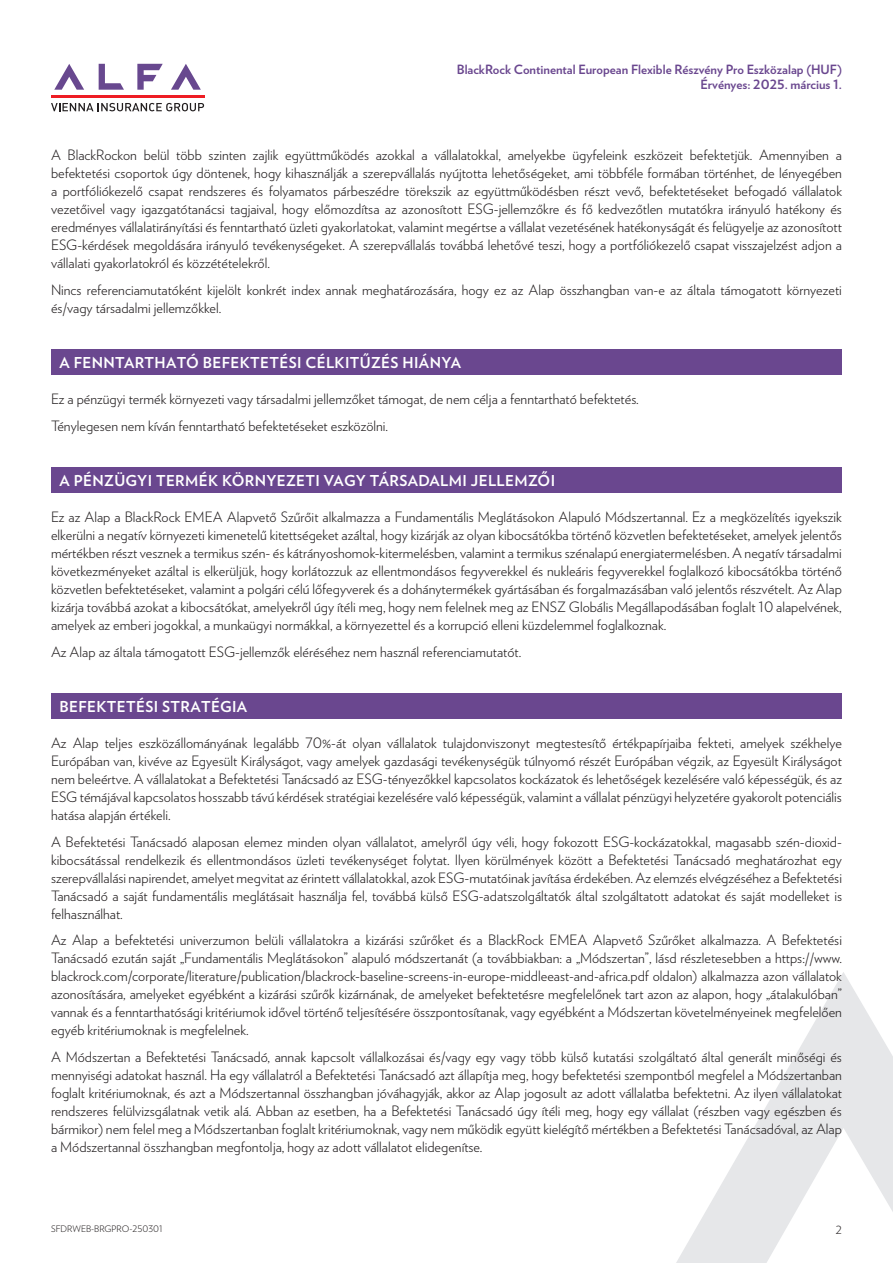
<style>
.page{position:relative;width:893px;height:1263px;background:#fff}
.page>*{position:absolute;margin:0;border:0;box-sizing:border-box;transform-origin:0 0}
.t1{font:700 15px "Verlag";letter-spacing:.025em;color:#fff}
.t2{font:300 14.25px/18px "Verlag";color:#231f20;text-align:justify}
.t3{font:700 12.75px/15px "Verlag";color:#6a478f;text-align:right}
.t4{font:300 11.25px "Verlag";color:#231f20}
.t5{font:300 9px "Verlag";color:#231f20}
</style>
<div class="page">
<svg style="left:171px;top:64px;width:30px;height:26px"></svg>
<svg style="left:137px;top:64px;width:26px;height:26px"></svg>
<svg style="left:99px;top:64px;width:25px;height:26px"></svg>
<svg style="left:54px;top:64px;width:30px;height:26px"></svg>
<hr style="left:51px;top:95px;width:153px;height:3px;background:#ee1d23">
<svg style="left:51px;top:103px;width:153px;height:8px"></svg>
<svg style="left:676px;top:972px;width:217px;height:291px"></svg>
<div style="left:51px;top:349px;width:791px;height:25px;background:#6a478f"></div>
<div style="left:51px;top:467px;width:791px;height:25px;background:#6a478f"></div>
<div style="left:51px;top:693px;width:791px;height:25px;background:#6a478f"></div>
<p class="t3" style="left:457px;top:61px;width:387px">BlackRock Continental European Flexible Részvény Pro Eszközalap (HUF)<br>Érvényes: 2025. március 1.</p>
<p class="t2" style="left:51px;top:145px;width:792px">A BlackRockon belül több szinten zajlik együttműködés azokkal a vállalatokkal, amelyekbe ügyfeleink eszközeit befektetjük. Amennyiben a befektetési csoportok úgy döntenek, hogy kihasználják a szerepvállalás nyújtotta lehetőségeket, ami többféle formában történhet, de lényegében a portfóliókezelő csapat rendszeres és folyamatos párbeszédre törekszik az együttműködésben részt vevő, befektetéseket befogadó vállalatok vezetőivel vagy igazgatótanácsi tagjaival, hogy előmozdítsa az azonosított ESG-jellemzőkre és fő kedvezőtlen mutatókra irányuló hatékony és eredményes vállalatirányítási és fenntartható üzleti gyakorlatokat, valamint megértse a vállalat vezetésének hatékonyságát és felügyelje az azonosított ESG-kérdések megoldására irányuló tevékenységeket. A szerepvállalás továbbá lehetővé teszi, hogy a portfóliókezelő csapat visszajelzést adjon a vállalati gyakorlatokról és közzétételekről.</p>
<p class="t2" style="left:51px;top:280px;width:792px">Nincs referenciamutatóként kijelölt konkrét index annak meghatározására, hogy ez az Alap összhangban van-e az általa támogatott környezeti és/vagy társadalmi jellemzőkkel.</p>
<p class="t1" style="left:60px;top:350px;width:403px">A FENNTARTHATÓ BEFEKTETÉSI CÉLKITŰZÉS HIÁNYA</p>
<p class="t2" style="left:51px;top:385px;width:589px;line-height:26.5px">Ez a pénzügyi termék környezeti vagy társadalmi jellemzőket támogat, de nem célja a fenntartható befektetés.<br>Ténylegesen nem kíván fenntartható befektetéseket eszközölni.</p>
<p class="t1" style="left:60px;top:468px;width:497px">A PÉNZÜGYI TERMÉK KÖRNYEZETI VAGY TÁRSADALMI JELLEMZŐI</p>
<p class="t2" style="left:51px;top:507px;width:792px">Ez az Alap a BlackRock EMEA Alapvető Szűrőit alkalmazza a Fundamentális Meglátásokon Alapuló Módszertannal. Ez a megközelítés igyekszik elkerülni a negatív környezeti kimenetelű kitettségeket azáltal, hogy kizárják az olyan kibocsátókba történő közvetlen befektetéseket, amelyek jelentős mértékben részt vesznek a termikus szén- és kátrányoshomok-kitermelésben, valamint a termikus szénalapú energiatermelésben. A negatív társadalmi következményeket azáltal is elkerüljük, hogy korlátozzuk az ellentmondásos fegyverekkel és nukleáris fegyverekkel foglalkozó kibocsátókba történő közvetlen befektetéseket, valamint a polgári célú lőfegyverek és a dohánytermékek gyártásában és forgalmazásában való jelentős részvételt. Az Alap kizárja továbbá azokat a kibocsátókat, amelyekről úgy ítéli meg, hogy nem felelnek meg az ENSZ Globális Megállapodásában foglalt 10 alapelvének, amelyek az emberi jogokkal, a munkaügyi normákkal, a környezettel és a korrupció elleni küzdelemmel foglalkoznak.</p>
<p class="t2" style="left:51px;top:642px;width:472px">Az Alap az általa támogatott ESG-jellemzők eléréséhez nem használ referenciamutatót.</p>
<p class="t1" style="left:60px;top:694px;width:189px">BEFEKTETÉSI STRATÉGIA</p>
<p class="t2" style="left:51px;top:733px;width:792px">Az Alap teljes eszközállományának legalább 70%-át olyan vállalatok tulajdonviszonyt megtestesítő értékpapírjaiba fekteti, amelyek székhelye Európában van, kivéve az Egyesült Királyságot, vagy amelyek gazdasági tevékenységük túlnyomó részét Európában végzik, az Egyesült Királyságot nem beleértve. A vállalatokat a Befektetési Tanácsadó az ESG-tényezőkkel kapcsolatos kockázatok és lehetőségek kezelésére való képességük, és az ESG témájával kapcsolatos hosszabb távú kérdések stratégiai kezelésére való képességük, valamint a vállalat pénzügyi helyzetére gyakorolt potenciális hatása alapján értékeli.</p>
<p class="t2" style="left:51px;top:832px;width:792px">A Befektetési Tanácsadó alaposan elemez minden olyan vállalatot, amelyről úgy véli, hogy fokozott ESG-kockázatokkal, magasabb szén-dioxid&shy;kibocsátással rendelkezik és ellentmondásos üzleti tevékenységet folytat. Ilyen körülmények között a Befektetési Tanácsadó meghatározhat egy szerepvállalási napirendet, amelyet megvitat az érintett vállalatokkal, azok ESG-mutatóinak javítása érdekében. Az elemzés elvégzéséhez a Befektetési Tanácsadó a saját fundamentális meglátásait használja fel, továbbá külső ESG-adatszolgáltatók által szolgáltatott adatokat és saját modelleket is felhasználhat.</p>
<p class="t2" style="left:51px;top:930px;width:792px">Az Alap a befektetési univerzumon belüli vállalatokra a kizárási szűrőket és a BlackRock EMEA Alapvető Szűrőket alkalmazza. A Befektetési Tanácsadó ezután saját „Fundamentális Meglátásokon” alapuló módszertanát (a továbbiakban: a „Módszertan”, lásd részletesebben a https://www. blackrock.com/corporate/literature/publication/blackrock-baseline-screens-in-europe-middleeast-and-africa.pdf oldalon) alkalmazza azon vállalatok azonosítására, amelyeket egyébként a kizárási szűrők kizárnának, de amelyeket befektetésre megfelelőnek tart azon az alapon, hogy „átalakulóban” vannak és a fenntarthatósági kritériumok idővel történő teljesítésére összpontosítanak, vagy egyébként a Módszertan követelményeinek megfelelően egyéb kritériumoknak is megfelelnek.</p>
<p class="t2" style="left:51px;top:1047px;width:792px">A Módszertan a Befektetési Tanácsadó, annak kapcsolt vállalkozásai és/vagy egy vagy több külső kutatási szolgáltató által generált minőségi és mennyiségi adatokat használ. Ha egy vállalatról a Befektetési Tanácsadó azt állapítja meg, hogy befektetési szempontból megfelel a Módszertanban foglalt kritériumoknak, és azt a Módszertannal összhangban jóváhagyják, akkor az Alap jogosult az adott vállalatba befektetni. Az ilyen vállalatokat rendszeres felülvizsgálatnak vetik alá. Abban az esetben, ha a Befektetési Tanácsadó úgy ítéli meg, hogy egy vállalat (részben vagy egészben és bármikor) nem felel meg a Módszertanban foglalt kritériumoknak, vagy nem működik együtt kielégítő mértékben a Befektetési Tanácsadóval, az Alap a Módszertannal összhangban megfontolja, hogy az adott vállalatot elidegenítse.</p>
<p class="t5" style="left:51px;top:1222px;width:113px">SFDRWEB-BRGPRO-250301</p>
<p class="t4" style="left:836px;top:1221px;width:8px">2</p>
</div>
